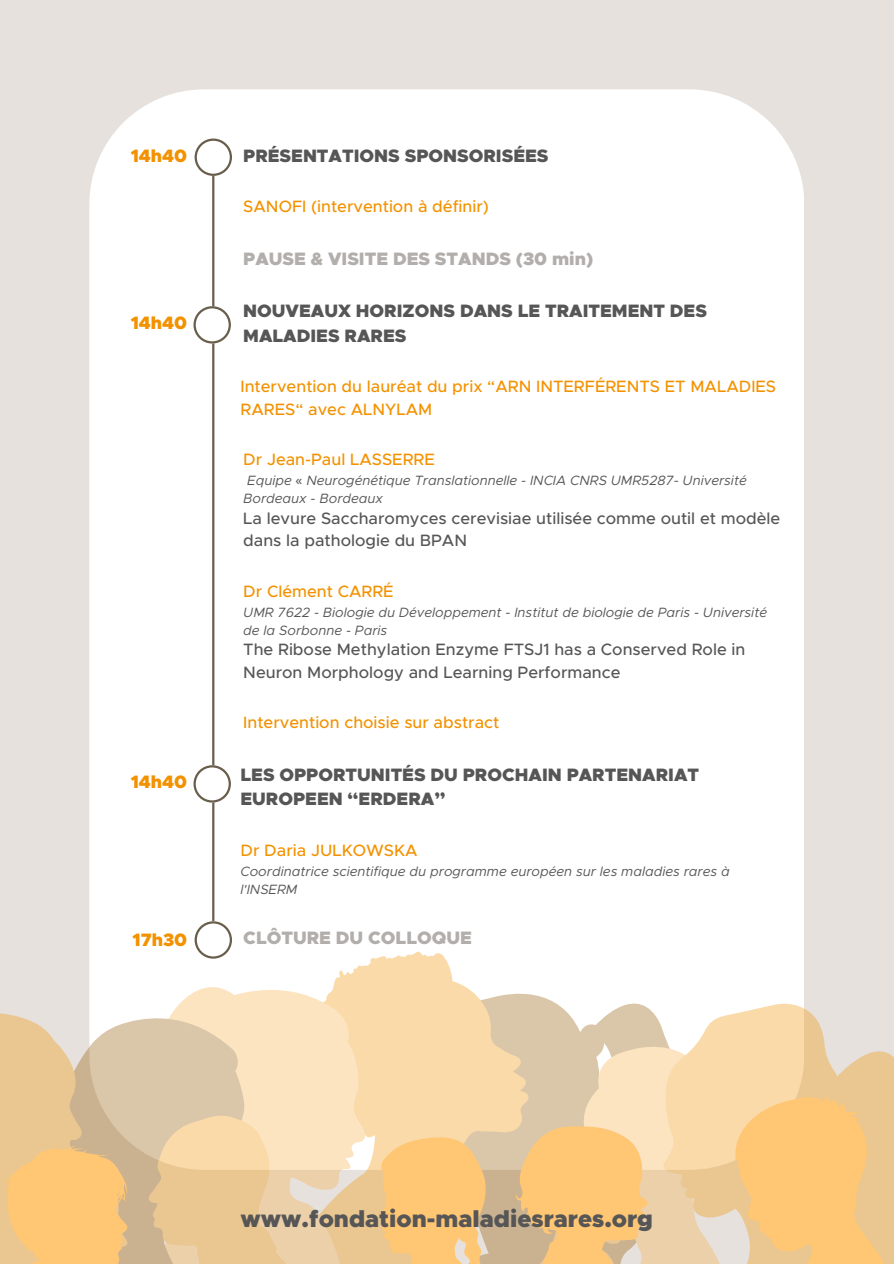
<style>
.page{position:relative;width:894px;height:1264px;background:#fff}
.page>*{position:absolute;margin:0;border:0;box-sizing:border-box;transform-origin:0 0}
.t1{font:900 24px "Metropolis";color:#575656}
.t2{font:900 18px/24.8px "Metropolis";color:#575656}
.t3{font:900 18px "Metropolis";color:#b2aeab}
.t4{font:900 18px "Metropolis";color:#f39200}
.t5{font:500 16.5px/22.5px "Metropolis";color:#f39200}
.t6{font:500 16.5px/22.5px "Metropolis";color:#575656}
.t7{font:italic 13.5px/18px "Metropolis";color:#575656}
.s1{font-family:"Noto Sans";font-style:normal}
</style>
<div class="page">
<div style="left:0;top:0;width:893px;height:1263px;background:#e6e1dc"></div>
<div style="left:89px;top:89px;width:715px;height:923px;background:#fff"></div>
<svg style="left:531px;top:982px;width:153px;height:144px;background:#e8dcca"></svg>
<svg style="left:566px;top:1039px;width:96px;height:224px;background:#efd8b7"></svg>
<svg style="left:662px;top:1003px;width:231px;height:260px"></svg>
<svg style="left:249px;top:951px;width:282px;height:312px;background:#f7deb9"></svg>
<svg style="left:111px;top:970px;width:260px;height:293px;background:#f9e4c6"></svg>
<svg style="left:130px;top:1014px;width:127px;height:249px;background:#dfcaac"></svg>
<svg style="left:145px;top:1114px;width:162px;height:149px;background:#ebcda0"></svg>
<svg style="left:735px;top:1096px;width:158px;height:167px;background:#f8c780"></svg>
<svg style="left:0;top:1012px;width:130px;height:251px;background:#ecc690"></svg>
<svg style="left:377px;top:1126px;width:271px;height:137px;background:#f3c582"></svg>
<hr style="left:212px;top:176px;width:2px;height:745px;background:#695e4c">
<svg style="left:194px;top:138px;width:38px;height:38px"></svg>
<svg style="left:193px;top:765px;width:37px;height:37px"></svg>
<svg style="left:194px;top:921px;width:38px;height:37px"></svg>
<svg style="left:193px;top:306px;width:37px;height:37px"></svg>
<h2 class="t4" style="left:131px;top:147px;width:58px">14h40</h2>
<h3 class="t2" style="left:243px;top:144px;width:306px">PRÉSENTATIONS SPONSORISÉES</h3>
<p class="t4" style="left:131px;top:315px;width:58px">14h40</p>
<p class="t4" style="left:131px;top:774px;width:58px">14h40</p>
<h3 class="t5" style="left:243px;top:196px;width:247px">SANOFI (intervention à définir)</h3>
<h3 class="t3" style="left:243px;top:250px;width:351px">PAUSE &amp; VISITE DES STANDS (30 min)</h3>
<h3 class="t2" style="left:243px;top:299px;width:465px">NOUVEAUX HORIZONS DANS LE TRAITEMENT DES<br>MALADIES RARES</h3>
<h2 class="t5" style="left:240px;top:376px;width:537px">Intervention du lauréat du prix “ARN INTERFÉRENTS ET MALADIES<br>RARES“ avec ALNYLAM</h2>
<p class="t5" style="left:243px;top:449px;width:193px">Dr Jean-Paul LASSERRE</p>
<p class="t7" style="left:243px;top:472px;width:505px">Equipe <span class="s1">«</span> Neurogénétique Translationnelle - INCIA CNRS UMR5287- Université<br>Bordeaux - Bordeaux</p>
<p class="t6" style="left:243px;top:507px;width:538px">La levure Saccharomyces cerevisiae utilisée comme outil et modèle dans la pathologie du BPAN</p>
<h4 class="t5" style="left:243px;top:580px;width:152px">Dr Clément CARRÉ</h4>
<h4 class="t7" style="left:243px;top:603px;width:525px">UMR 7622 - Biologie du Développement - Institut de biologie de Paris - Université de la Sorbonne - Paris</h4>
<h4 class="t6" style="left:243px;top:639px;width:503px">The Ribose Methylation Enzyme FTSJ1 has a Conserved Role in<br>Neuron Morphology and Learning Performance</h4>
<h3 class="t5" style="left:243px;top:712px;width:257px">Intervention choisie sur abstract</h3>
<h2 class="t2" style="left:240px;top:762px;width:460px">LES OPPORTUNITÉS DU PROCHAIN PARTENARIAT<br>EUROPEEN “ERDERA”</h2>
<h2 class="t5" style="left:240px;top:839px;width:179px">Dr Daria JULKOWSKA</h2>
<p class="t7" style="left:240px;top:862px;width:490px">Coordinatrice scientifique du programme européen sur les maladies rares à l'INSERM</p>
<h3 class="t4" style="left:133px;top:931px;width:56px">17h30</h3>
<h3 class="t3" style="left:243px;top:930px;width:230px">CLÔTURE DU COLLOQUE</h3>
<h3 class="t1" style="left:240px;top:1207px;width:414px">www.fondation-maladiesrares.org</h3>
</div>
